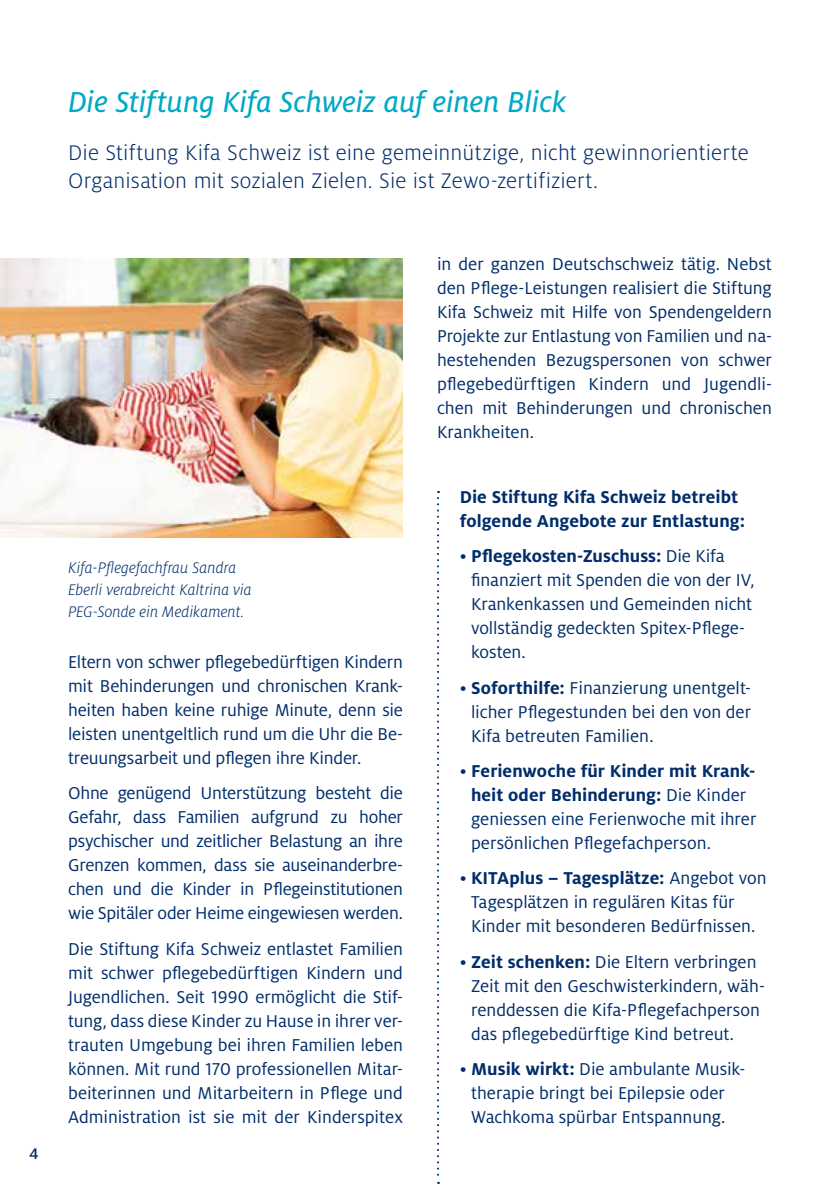
<style>
.page{position:relative;width:840px;height:1191px;background:#fff}
.page>*{position:absolute;margin:0;border:0;box-sizing:border-box;transform-origin:0 0}
.t1{font:32px "Milo Pro Text Ita";color:#00a9c5}
.t2{font:300 23.4px/28px "Milo Pro";letter-spacing:.005em;color:#002d6a}
.t3{font:19px/24px "Milo Pro";letter-spacing:-.005em;color:#002d6a;text-align:justify}
.t4{font:700 19px/24px "Milo Pro";color:#002d6a}
.t5{font:italic 300 17px/22px "Milo Pro";color:#002d6a}
.t6{font:500 17px "Milo Pro";color:#002d6a}
.s1{font-weight:700}
</style>
<div class="page">
<img style="left:0;top:258px;width:403px;height:279px">
<svg style="left:437px;top:491px;width:2px;height:692px"></svg>
<p class="t6" style="left:29px;top:1144px;width:11px">4</p>
<h1 class="t1" style="left:68px;top:84px;width:499px">Die Stiftung Kifa Schweiz auf einen Blick</h1>
<p class="t2" style="left:68px;top:139px;width:681px">Die Stiftung Kifa Schweiz ist eine gemeinnützige, nicht gewinnorientierte<br>Organisation mit sozialen Zielen. Sie ist Zewo-zertifiziert.</p>
<p class="t5" style="left:68px;top:556px;width:185px">Kifa-Pflegefachfrau Sandra<br>Eberli verabreicht Kaltrina via<br>PEG-Sonde ein Medikament.</p>
<p class="t3" style="left:68px;top:650px;width:336px">Eltern von schwer pflegebedürftigen Kindern mit Behinderungen und chronischen Krank&shy;heiten haben keine ruhige Minute, denn sie leisten unentgeltlich rund um die Uhr die Be&shy;treuungsarbeit und pflegen ihre Kinder.</p>
<p class="t3" style="left:68px;top:781px;width:336px">Ohne genügend Unterstützung besteht die Gefahr, dass Familien aufgrund zu hoher psychischer und zeitlicher Belastung an ihre Grenzen kommen, dass sie auseinanderbre&shy;chen und die Kinder in Pflegeinstitutionen wie Spitäler oder Heime eingewiesen werden.</p>
<p class="t3" style="left:68px;top:936px;width:336px">Die Stiftung Kifa Schweiz entlastet Familien mit schwer pflegebedürftigen Kindern und Jugendlichen. Seit 1990 ermöglicht die Stif&shy;tung, dass diese Kinder zu Hause in ihrer ver&shy;trauten Umgebung bei ihren Familien leben können. Mit rund 170 professionellen Mitar&shy;beiterinnen und Mitarbeitern in Pflege und Administration ist sie mit der Kinderspitex</p>
<p class="t3" style="left:437px;top:252px;width:336px">in der ganzen Deutschschweiz tätig. Nebst den Pflege-Leistungen realisiert die Stiftung Kifa Schweiz mit Hilfe von Spendengeldern Projekte zur Entlastung von Familien und na&shy;hestehenden Bezugspersonen von schwer pflegebedürftigen Kindern und Jugendli&shy;chen mit Behinderungen und chronischen Krankheiten.</p>
<p class="t4" style="left:459px;top:485px;width:287px">Die Stiftung Kifa Schweiz betreibt folgende Angebote zur Entlastung:</p>
<p class="t3" style="left:471px;top:544px;width:285px;text-align:left;text-indent:-11px">• <span class="s1">Pflegekosten-Zuschuss:</span> Die Kifa finanziert mit Spenden die von der IV,<br>Krankenkassen und Gemeinden nicht vollständig gedeckten Spitex-Pflege&shy;kosten.</p>
<p class="t3" style="left:471px;top:675px;width:281px;text-indent:-11px">• <span class="s1">Soforthilfe:</span> Finanzierung unentgelt&shy;licher Pflegestunden bei den von der Kifa betreuten Familien.</p>
<p class="t3" style="left:471px;top:759px;width:287px;text-align:left;text-indent:-11px">• <span class="s1">Ferienwoche für Kinder mit Krank&shy;heit oder Behinderung:</span> Die Kinder geniessen eine Ferienwoche mit ihrer persönlichen Pflegefachperson.</p>
<p class="t3" style="left:471px;top:866px;width:297px;text-align:left;text-indent:-11px">• <span class="s1">KITAplus – Tagesplätze:</span> Angebot von<br>Tagesplätzen in regulären Kitas für<br>Kinder mit besonderen Bedürfnissen.</p>
<p class="t3" style="left:471px;top:949px;width:295px;text-align:left;text-indent:-11px">• <span class="s1">Zeit schenken:</span> Die Eltern verbringen Zeit mit den Geschwisterkindern, wäh&shy;renddessen die Kifa-Pflegefachperson das pflegebedürftige Kind betreut.</p>
<p class="t3" style="left:459px;top:1057px;width:287px;text-align:center">• <span class="s1">Musik wirkt:</span> Die ambulante Musik&shy;therapie bringt bei Epilepsie oder<br>Wachkoma spürbar Entspannung.</p>
</div>
